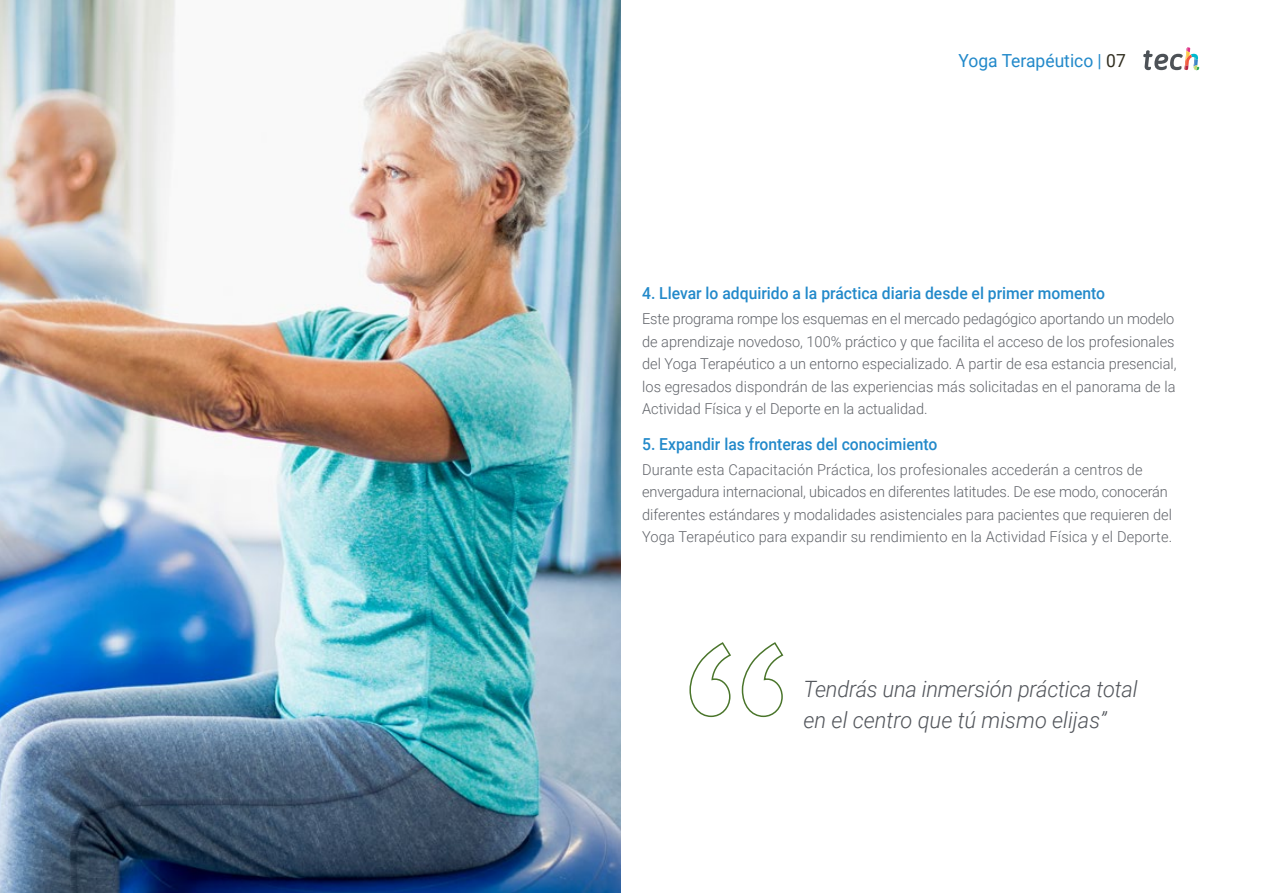
<style>
.page{position:relative;width:1263px;height:893px;background:#fff}
.page>*{position:absolute;margin:0;border:0;box-sizing:border-box;transform-origin:0 0}
.t1{font:italic 300 22.5px/31.5px "Roboto";letter-spacing:-.01em;color:#52555b}
.t2{font:18px "Roboto";color:#2289ca}
.t3{font:500 16.5px "Roboto";color:#2289ca;scale:.95 1}
.t4{font:300 15px/22.5px "Roboto";color:#61646a}
.s1{color:#312e20}
</style>
<div class="page">
<img style="left:0;top:0;width:621px;height:893px">
<svg style="left:1143px;top:47px;width:56px;height:24px"></svg>
<svg style="left:689px;top:642px;width:95px;height:76px"></svg>
<p class="t2" style="left:958px;top:48px;width:169px">Yoga Terapéutico | <span class="s1">07</span></p>
<p class="t3" style="left:642px;top:282px;width:489px">4. Llevar lo adquirido a la práctica diaria desde el primer momento</p>
<p class="t4" style="left:642px;top:307px;width:536px">Este programa rompe los esquemas en el mercado pedagógico aportando un modelo de aprendizaje novedoso, 100% práctico y que facilita el acceso de los profesionales del Yoga Terapéutico a un entorno especializado. A partir de esa estancia presencial, los egresados dispondrán de las experiencias más solicitadas en el panorama de la Actividad Física y el Deporte en la actualidad.</p>
<p class="t3" style="left:642px;top:433px;width:312px">5. Expandir las fronteras del conocimiento</p>
<p class="t4" style="left:642px;top:458px;width:532px">Durante esta Capacitación Práctica, los profesionales accederán a centros de envergadura internacional, ubicados en diferentes latitudes. De ese modo, conocerán diferentes estándares y modalidades asistenciales para pacientes que requieren del Yoga Terapéutico para expandir su rendimiento en la Actividad Física y el Deporte.</p>
<h1 class="t1" style="left:804px;top:672px;width:335px">Tendrás una inmersión práctica total en el centro que tú mismo elijas”</h1>
</div>
